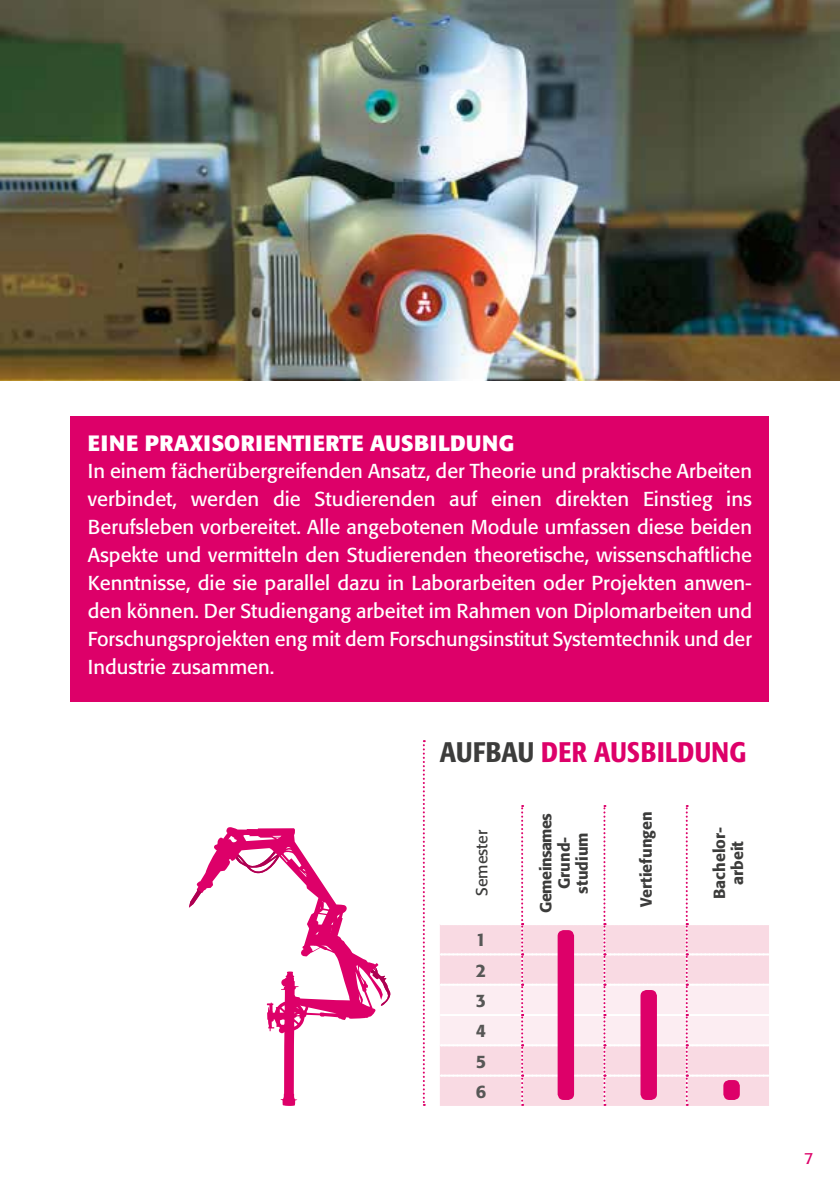
<style>
.page{position:relative;width:840px;height:1191px;background:#fff}
.page>*{position:absolute;margin:0;border:0;box-sizing:border-box;transform-origin:0 0}
.t1{font:500 condensed 28px "Formata";letter-spacing:.015em;color:#dd0069}
.t2{font:700 22px "Formata";letter-spacing:.02em;color:#fff}
.t3{font:20px/28px "Formata";color:#fff;text-align:justify}
.t4{font:500 18px/30.2px "Formata";color:#575756;text-align:justify}
.t5{font:500 16px/18px "Formata";color:#3c3c3b;text-align:center}
.t6{font:500 16px/18px "Formata";letter-spacing:-.02em;color:#3c3c3b;text-align:center}
.t7{font:16px "Formata";color:#3c3c3b}
.t8{font:16px "Formata";color:#dd0069}
.s1{color:#3c3c3b}
</style>
<div class="page">
<svg style="left:422px;top:740px;width:2px;height:366px"></svg>
<img style="left:0;top:0;width:839px;height:380px">
<svg style="left:189px;top:827px;width:202px;height:279px"></svg>
<svg style="left:440px;top:805px;width:328px;height:301px"></svg>
<div style="left:71px;top:416px;width:697px;height:286px;background:#dd0069"></div>
<div style="left:557px;top:930px;width:16px;height:170px;background:#dd0069;border-radius:6px"></div>
<div style="left:640px;top:990px;width:16px;height:110px;background:#dd0069;border-radius:6px"></div>
<div style="left:723px;top:1080px;width:16px;height:20px;background:#dd0069;border-radius:6px"></div>
<p class="t2" style="left:88px;top:429px;width:427px">EINE PRAXISORIENTIERTE AUSBILDUNG</p>
<p class="t3" style="left:88px;top:457px;width:665px">In einem fächerübergreifenden Ansatz, der Theorie und praktische Arbeiten verbindet, werden die Studierenden auf einen direkten Einstieg ins Berufsleben vorbereitet. Alle angebotenen Module umfassen diese beiden Aspekte und vermitteln den Studierenden theoretische, wissenschaftliche Kenntnisse, die sie parallel dazu in Laborarbeiten oder Projekten anwen&shy;den können. Der Studiengang arbeitet im Rahmen von Diplomarbeiten und Forschungsprojekten eng mit dem Forschungsinstitut Systemtechnik und der Industrie zusammen.</p>
<h1 class="t1" style="left:439px;top:735px;width:308px"><span class="s1">AUFBAU</span> DER AUSBILDUNG</h1>
<p class="t7" style="left:471px;top:896px;width:68px;rotate:-90deg">Semester</p>
<p class="t4" style="left:475px;top:925px;width:12px">1<br>2<br>3<br>4<br>5<br>6</p>
<p class="t6" style="left:536px;top:912px;width:101px;rotate:-90deg">Gemeinsames<br>Grund&shy;studium</p>
<p class="t5" style="left:637px;top:906px;width:97px;rotate:-90deg">Vertiefungen</p>
<p class="t5" style="left:710px;top:899px;width:73px;rotate:-90deg">Bachelor&shy;arbeit</p>
<p class="t8" style="left:803px;top:1148px;width:11px">7</p>
</div>
